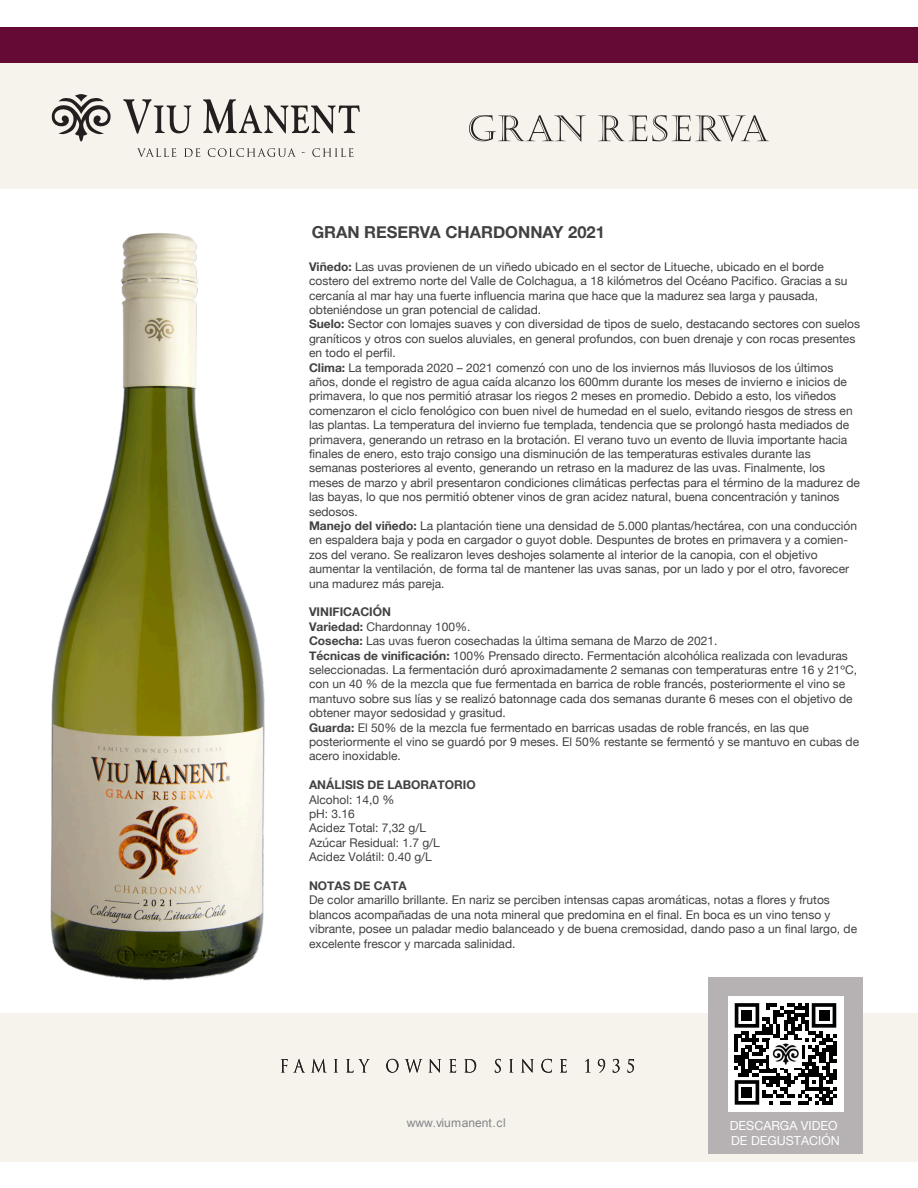
<style>
.page{position:relative;width:918px;height:1188px;background:#fff}
.page>*{position:absolute;margin:0;border:0;box-sizing:border-box;transform-origin:0 0}
.t1{font:700 16.5px "Helvetica Neue";color:#414042}
.t2{font:12.45px/15px "Helvetica Neue";color:#fff}
.t3{font:12px/14.4px "Helvetica Neue";color:#414042}
.t4{font:700 12px "Helvetica Neue";color:#414042}
.t5{font:12px "Arial";color:#86868a}
.s1{font-weight:700}
</style>
<div class="page">
<img style="left:50px;top:233px;width:215px;height:748px">
<div style="left:0;top:64px;width:918px;height:125px;background:#f5f3eb"></div>
<div style="left:0;top:1013px;width:918px;height:148px;background:#f5f3eb"></div>
<svg style="left:51px;top:94px;width:60px;height:48px"></svg>
<svg style="left:123px;top:99px;width:68px;height:35px"></svg>
<svg style="left:203px;top:99px;width:157px;height:34px"></svg>
<svg style="left:137px;top:148px;width:39px;height:9px"></svg>
<svg style="left:184px;top:148px;width:16px;height:9px"></svg>
<svg style="left:208px;top:148px;width:88px;height:9px"></svg>
<svg style="left:312px;top:148px;width:41px;height:9px"></svg>
<svg style="left:281px;top:1059px;width:23px;height:13px"></svg>
<svg style="left:312px;top:1059px;width:14px;height:13px"></svg>
<svg style="left:334px;top:1059px;width:4px;height:13px"></svg>
<svg style="left:346px;top:1059px;width:24px;height:14px"></svg>
<svg style="left:386px;top:1059px;width:12px;height:14px"></svg>
<svg style="left:405px;top:1059px;width:17px;height:14px"></svg>
<svg style="left:429px;top:1059px;width:12px;height:14px"></svg>
<svg style="left:449px;top:1059px;width:7px;height:14px"></svg>
<svg style="left:464px;top:1059px;width:12px;height:14px"></svg>
<svg style="left:495px;top:1059px;width:6px;height:14px"></svg>
<svg style="left:509px;top:1059px;width:4px;height:13px"></svg>
<svg style="left:521px;top:1059px;width:13px;height:14px"></svg>
<svg style="left:541px;top:1059px;width:11px;height:14px"></svg>
<svg style="left:560px;top:1059px;width:7px;height:14px"></svg>
<svg style="left:585px;top:1059px;width:4px;height:13px"></svg>
<svg style="left:598px;top:1059px;width:7px;height:14px"></svg>
<svg style="left:613px;top:1059px;width:7px;height:14px"></svg>
<svg style="left:628px;top:1059px;width:6px;height:14px"></svg>
<div style="left:1px;top:27px;width:917px;height:36px;background:#650a34"></div>
<svg style="left:469px;top:115px;width:117px;height:27px"></svg>
<svg style="left:598px;top:115px;width:171px;height:27px"></svg>
<div style="left:708px;top:977px;width:155px;height:177px;background:#b6b1b2"></div>
<div style="left:728px;top:996px;width:115px;height:116px;background:#fff"></div>
<svg style="left:735px;top:1003px;width:101px;height:102px"></svg>
<div style="left:742px;top:1010px;width:10px;height:11px;background:#000"></div>
<div style="left:819px;top:1010px;width:10px;height:11px;background:#000"></div>
<div style="left:742px;top:1087px;width:10px;height:11px;background:#000"></div>
<img style="left:770px;top:1041px;width:31px;height:26px">
<h1 class="t1" style="left:312px;top:219px;width:295px">GRAN RESERVA CHARDONNAY 2021</h1>
<p class="t3" style="left:309px;top:260px;width:552px"><span class="s1">Viñedo:</span> Las uvas provienen de un viñedo ubicado en el sector de Litueche, ubicado en el borde costero del extremo norte del Valle de Colchagua, a 18 kilómetros del Océano Pacifico. Gracias a su cercanía al mar hay una fuerte influencia marina que hace que la madurez sea larga y pausada, obteniéndose un gran potencial de calidad.<br><span class="s1">Suelo:</span> Sector con lomajes suaves y con diversidad de tipos de suelo, destacando sectores con suelos graníticos y otros con suelos aluviales, en general profundos, con buen drenaje y con rocas presentes en todo el perfil.<br><span class="s1">Clima:</span> La temporada 2020 – 2021 comenzó con uno de los inviernos más lluviosos de los últimos años, donde el registro de agua caída alcanzo los 600mm durante los meses de invierno e inicios de primavera, lo que nos permitió atrasar los riegos 2 meses en promedio. Debido a esto, los viñedos comenzaron el ciclo fenológico con buen nivel de humedad en el suelo, evitando riesgos de stress en las plantas. La temperatura del invierno fue templada, tendencia que se prolongó hasta mediados de primavera, generando un retraso en la brotación. El verano tuvo un evento de lluvia importante hacia finales de enero, esto trajo consigo una disminución de las temperaturas estivales durante las semanas posteriores al evento, generando un retraso en la madurez de las uvas. Finalmente, los meses de marzo y abril presentaron condiciones climáticas perfectas para el término de la madurez de las bayas, lo que nos permitió obtener vinos de gran acidez natural, buena concentración y taninos sedosos.<br><span class="s1">Manejo del viñedo:</span> La plantación tiene una densidad de 5.000 plantas/hectárea, con una conducción en espaldera baja y poda en cargador o guyot doble. Despuntes de brotes en primavera y a comien&shy;zos del verano. Se realizaron leves deshojes solamente al interior de la canopia, con el objetivo aumentar la ventilación, de forma tal de mantener las uvas sanas, por un lado y por el otro, favorecer una madurez más pareja.</p>
<p class="t3" style="left:309px;top:606px;width:552px"><span class="s1">VINIFICACIÓN<br>Variedad:</span> Chardonnay 100%.<br><span class="s1">Cosecha:</span> Las uvas fueron cosechadas la última semana de Marzo de 2021.<br><span class="s1">Técnicas de vinificación:</span> 100% Prensado directo. Fermentación alcohólica realizada con levaduras seleccionadas. La fermentación duró aproximadamente 2 semanas con temperaturas entre 16 y 21ºC, con un 40 % de la mezcla que fue fermentada en barrica de roble francés, posteriormente el vino se mantuvo sobre sus lías y se realizó batonnage cada dos semanas durante 6 meses con el objetivo de obtener mayor sedosidad y grasitud.<br><span class="s1">Guarda:</span> El 50% de la mezcla fue fermentado en barricas usadas de roble francés, en las que posteriormente el vino se guardó por 9 meses. El 50% restante se fermentó y se mantuvo en cubas de acero inoxidable.</p>
<p class="t4" style="left:309px;top:776px;width:168px">ANÁLISIS DE LABORATORIO</p>
<p class="t3" style="left:309px;top:793px;width:132px">Alcohol: 14,0 %<br>pH: 3.16<br>Acidez Total: 7,32 g/L<br>Azúcar Residual: 1.7 g/L<br>Acidez Volátil: 0.40 g/L</p>
<p class="t4" style="left:309px;top:876px;width:99px">NOTAS DE CATA</p>
<p class="t3" style="left:309px;top:894px;width:550px">De color amarillo brillante. En nariz se perciben intensas capas aromáticas, notas a flores y frutos blancos acompañadas de una nota mineral que predomina en el final. En boca es un vino tenso y vibrante, posee un paladar medio balanceado y de buena cremosidad, dando paso a un final largo, de excelente frescor y marcada salinidad.</p>
<p class="t5" style="left:407px;top:1115px;width:101px">www.viumanent.cl</p>
<p class="t2" style="left:730px;top:1119px;width:112px">DESCARGA VIDEO<br>DE DEGUSTACIÓN</p>
</div>
